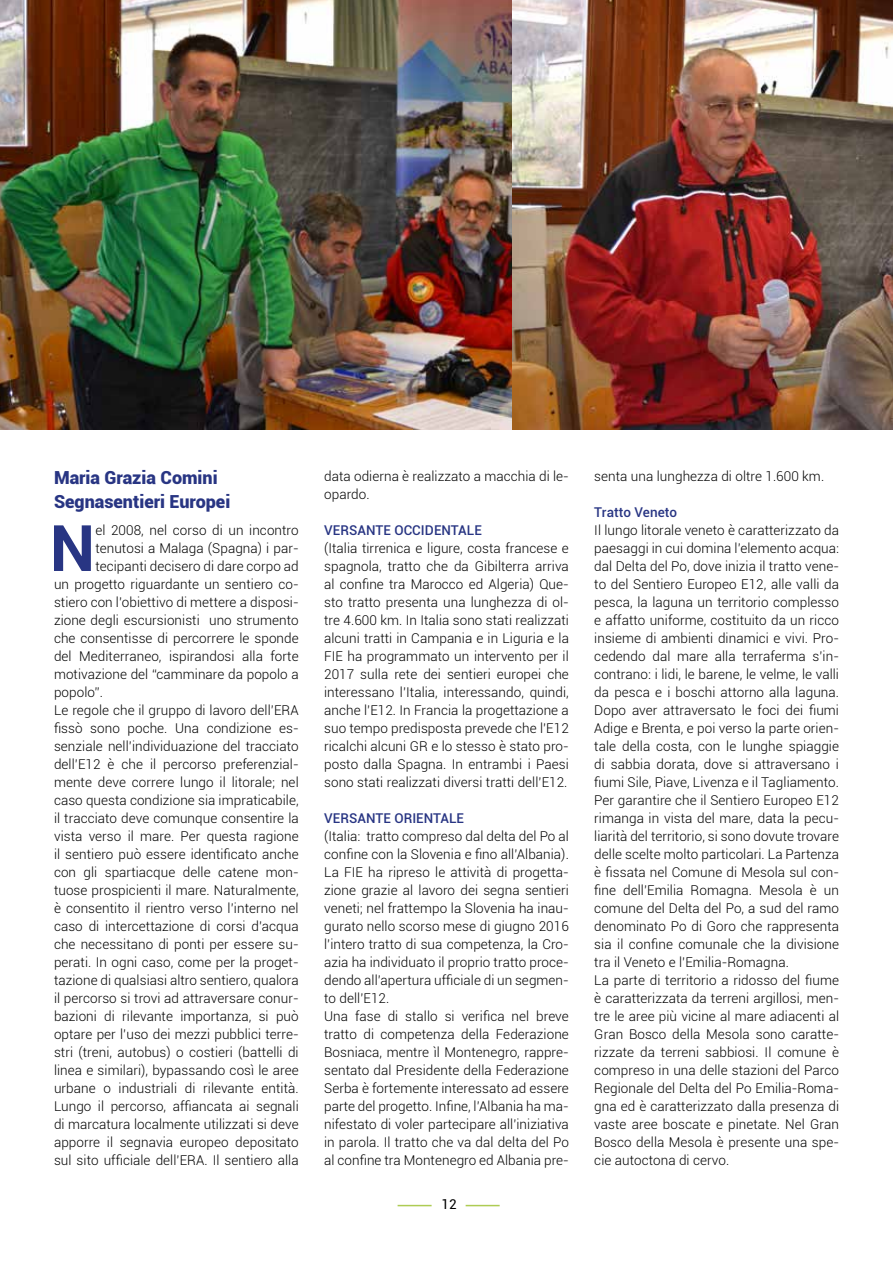
<style>
.page{position:relative;width:893px;height:1263px;background:#fff}
.page>*{position:absolute;margin:0;border:0;box-sizing:border-box;transform-origin:0 0}
.t1{font:700 64.2px "Roboto";color:#283583}
.t2{font:900 18px/24px "Roboto";color:#283583}
.t3{font:300 13.5px/18px "Roboto";letter-spacing:.005em;color:#000}
.t4{font:500 13.5px "Roboto";letter-spacing:.005em;color:#283583}
.t5{font:13.5px "Roboto";color:#000}
</style>
<div class="page">
<hr style="left:466px;top:1205px;width:34px;height:1px;background:#aecc53">
<hr style="left:398px;top:1205px;width:34px;height:1px;background:#aecc53">
<img style="left:0;top:0;width:512px;height:429px">
<img style="left:512px;top:0;width:381px;height:429px">
<h2 class="t2" style="left:54px;top:465px;width:178px">Maria Grazia Comini<br>Segnasentieri Europei</h2>
<h1 class="t1" style="left:50px;top:503px;width:47px">N</h1>
<p class="t3" style="left:95px;top:521px;width:205px">el 2008, nel corso di un incontro</p>
<p class="t3" style="left:95px;top:539px;width:205px">tenutosi a Malaga (Spagna) i par-</p>
<p class="t3" style="left:95px;top:557px;width:205px">tecipanti decisero di dare corpo ad</p>
<p class="t3" style="left:54px;top:575px;width:246px">un progetto riguardante un sentiero co-</p>
<p class="t3" style="left:54px;top:593px;width:246px">stiero con l’obiettivo di mettere a disposi-</p>
<p class="t3" style="left:54px;top:611px;width:246px">zione degli escursionisti uno strumento</p>
<p class="t3" style="left:54px;top:629px;width:246px">che consentisse di percorrere le sponde</p>
<p class="t3" style="left:54px;top:647px;width:246px">del Mediterraneo, ispirandosi alla forte</p>
<p class="t3" style="left:54px;top:665px;width:246px">motivazione del “camminare da popolo a</p>
<p class="t3" style="left:54px;top:683px;width:50px">popolo”.</p>
<p class="t3" style="left:54px;top:701px;width:246px">Le regole che il gruppo di lavoro dell’ERA</p>
<p class="t3" style="left:54px;top:719px;width:246px">fissò sono poche. Una condizione es-</p>
<p class="t3" style="left:54px;top:737px;width:246px">senziale nell’individuazione del tracciato</p>
<p class="t3" style="left:54px;top:755px;width:246px">dell’E12 è che il percorso preferenzial-</p>
<p class="t3" style="left:54px;top:773px;width:246px">mente deve correre lungo il litorale; nel</p>
<p class="t3" style="left:54px;top:791px;width:246px">caso questa condizione sia impraticabile,</p>
<p class="t3" style="left:54px;top:809px;width:246px">il tracciato deve comunque consentire la</p>
<p class="t3" style="left:54px;top:827px;width:246px">vista verso il mare. Per questa ragione</p>
<p class="t3" style="left:54px;top:845px;width:246px">il sentiero può essere identificato anche</p>
<p class="t3" style="left:54px;top:863px;width:246px">con gli spartiacque delle catene mon-</p>
<p class="t3" style="left:54px;top:881px;width:246px">tuose prospicienti il mare. Naturalmente,</p>
<p class="t3" style="left:54px;top:899px;width:246px">è consentito il rientro verso l’interno nel</p>
<p class="t3" style="left:54px;top:917px;width:246px">caso di intercettazione di corsi d’acqua</p>
<p class="t3" style="left:54px;top:935px;width:246px">che necessitano di ponti per essere su-</p>
<p class="t3" style="left:54px;top:953px;width:246px">perati. In ogni caso, come per la proget-</p>
<p class="t3" style="left:54px;top:971px;width:246px">tazione di qualsiasi altro sentiero, qualora</p>
<p class="t3" style="left:54px;top:989px;width:246px">il percorso si trovi ad attraversare conur-</p>
<p class="t3" style="left:54px;top:1007px;width:246px">bazioni di rilevante importanza, si può</p>
<p class="t3" style="left:54px;top:1025px;width:246px">optare per l’uso dei mezzi pubblici terre-</p>
<p class="t3" style="left:54px;top:1043px;width:246px">stri (treni, autobus) o costieri (battelli di</p>
<p class="t3" style="left:54px;top:1061px;width:246px">linea e similari), bypassando così le aree</p>
<p class="t3" style="left:54px;top:1079px;width:246px">urbane o industriali di rilevante entità.</p>
<p class="t3" style="left:54px;top:1097px;width:246px">Lungo il percorso, affiancata ai segnali</p>
<p class="t3" style="left:54px;top:1115px;width:246px">di marcatura localmente utilizzati si deve</p>
<p class="t3" style="left:54px;top:1133px;width:246px">apporre il segnavia europeo depositato</p>
<p class="t3" style="left:54px;top:1151px;width:246px">sul sito ufficiale dell’ERA. Il sentiero alla</p>
<p class="t3" style="left:324px;top:467px;width:246px">data odierna è realizzato a macchia di le&shy;opardo.</p>
<p class="t4" style="left:324px;top:521px;width:159px">VERSANTE OCCIDENTALE</p>
<p class="t3" style="left:324px;top:539px;width:246px;text-align:justify">(Italia tirrenica e ligure, costa francese e spagnola, tratto che da Gibilterra arriva al confine tra Marocco ed Algeria) Que&shy;sto tratto presenta una lunghezza di ol&shy;tre 4.600 km. In Italia sono stati realizzati alcuni tratti in Campania e in Liguria e la FIE ha programmato un intervento per il 2017 sulla rete dei sentieri europei che interessano l’Italia, interessando, quindi, anche l’E12. In Francia la progettazione a suo tempo predisposta prevede che l’E12 ricalchi alcuni GR e lo stesso è stato pro&shy;posto dalla Spagna. In entrambi i Paesi sono stati realizzati diversi tratti dell’E12.</p>
<p class="t4" style="left:324px;top:809px;width:141px">VERSANTE ORIENTALE</p>
<p class="t3" style="left:324px;top:827px;width:246px">(Italia: tratto compreso dal delta del Po al confine con la Slovenia e fino all’Albania).<br>La FIE ha ripreso le attività di progetta&shy;zione grazie al lavoro dei segna sentieri veneti; nel frattempo la Slovenia ha inau&shy;gurato nello scorso mese di giugno 2016 l’intero tratto di sua competenza, la Cro&shy;azia ha individuato il proprio tratto proce&shy;dendo all’apertura ufficiale di un segmen&shy;to dell’E12.<br>Una fase di stallo si verifica nel breve tratto di competenza della Federazione Bosniaca, mentre ìl Montenegro, rappre&shy;sentato dal Presidente della Federazione Serba è fortemente interessato ad essere parte del progetto. Infine, l’Albania ha ma&shy;nifestato di voler partecipare all’iniziativa in parola. Il tratto che va dal delta del Po al confine tra Montenegro ed Albania pre-</p>
<p class="t5" style="left:442px;top:1195px;width:17px">12</p>
<p class="t3" style="left:594px;top:466px;width:231px">senta una lunghezza di oltre 1.600 km.</p>
<p class="t4" style="left:594px;top:502px;width:84px">Tratto Veneto</p>
<p class="t3" style="left:594px;top:520px;width:246px">Il lungo litorale veneto è caratterizzato da paesaggi in cui domina l’elemento acqua: dal Delta del Po, dove inizia il tratto vene&shy;to del Sentiero Europeo E12, alle valli da pesca, la laguna un territorio complesso e affatto uniforme, costituito da un ricco insieme di ambienti dinamici e vivi. Pro&shy;cedendo dal mare alla terraferma s’in&shy;contrano: i lidi, le barene, le velme, le valli da pesca e i boschi attorno alla laguna.<br>Dopo aver attraversato le foci dei fiumi Adige e Brenta, e poi verso la parte orien&shy;tale della costa, con le lunghe spiaggie di sabbia dorata, dove si attraversano i fiumi Sile, Piave, Livenza e il Tagliamento.<br>Per garantire che il Sentiero Europeo E12 rimanga in vista del mare, data la pecu&shy;liarità del territorio, si sono dovute trovare delle scelte molto particolari. La Partenza è fissata nel Comune di Mesola sul con&shy;fine dell’Emilia Romagna. Mesola è un comune del Delta del Po, a sud del ramo denominato Po di Goro che rappresenta sia il confine comunale che la divisione tra il Veneto e l’Emilia-Romagna.<br>La parte di territorio a ridosso del fiume è caratterizzata da terreni argillosi, men&shy;tre le aree più vicine al mare adiacenti al Gran Bosco della Mesola sono caratte&shy;rizzate da terreni sabbiosi. Il comune è compreso in una delle stazioni del Parco Regionale del Delta del Po Emilia-Roma&shy;gna ed è caratterizzato dalla presenza di vaste aree boscate e pinetate. Nel Gran Bosco della Mesola è presente una spe&shy;cie autoctona di cervo.</p>
</div>
